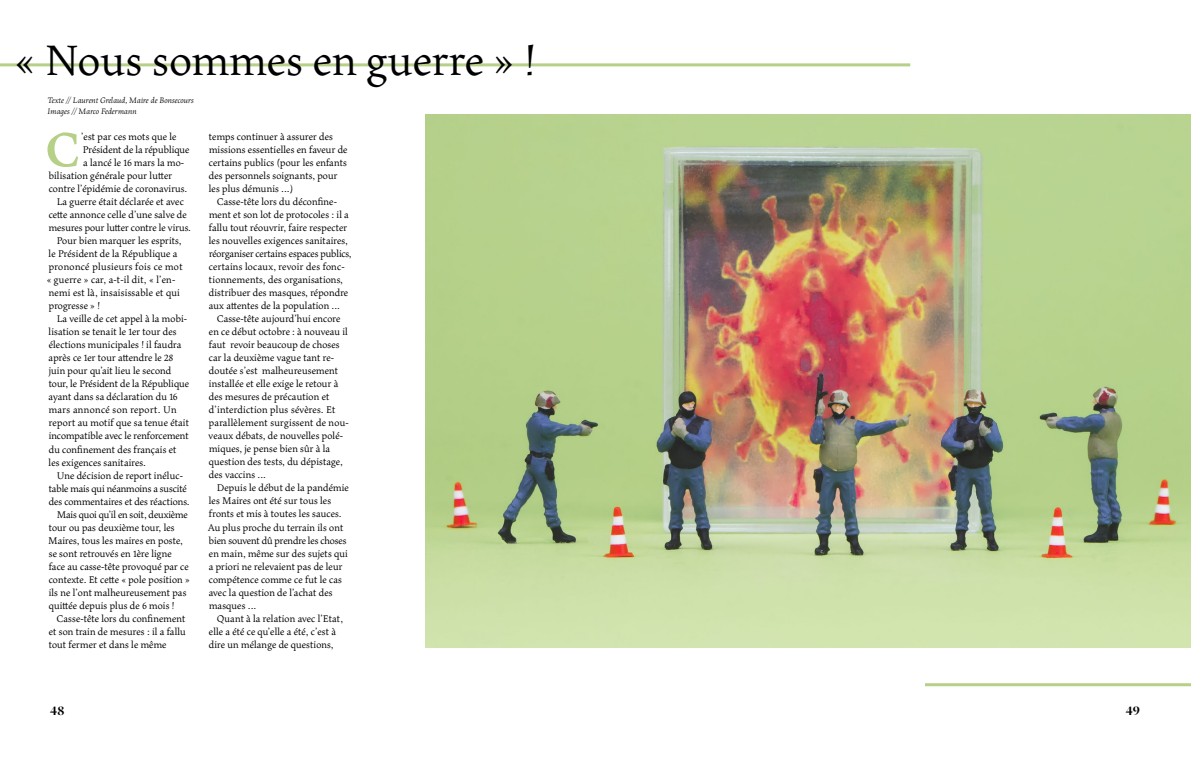
<style>
.page{position:relative;width:1191px;height:766px;background:#fff}
.page>*{position:absolute;margin:0;border:0;box-sizing:border-box;transform-origin:0 0}
.t1{font:700 54px "Maiola";color:#b6d087}
.t2{font:48px "Maiola";color:#000}
.t3{font:700 12px "Proza Display";color:#000}
.t4{font:11px/13px "Maiola";color:#000}
.t5{font:11px "Maiola";letter-spacing:-.02em;color:#000}
.t6{font:11px "Maiola";letter-spacing:.02em;color:#000}
.t7{font:italic 9px/10.8px "Maiola";color:#000}
</style>
<div class="page">
<img style="left:425px;top:114px;width:766px;height:533px">
<hr style="left:0;top:63px;width:910px;height:3px;background:#b6d087">
<hr style="left:925px;top:683px;width:266px;height:3px;background:#b6d087">
<h2 class="t2" style="left:15px;top:27px;width:523px">« Nous sommes en guerre » !</h2>
<p class="t7" style="left:47px;top:95px;width:148px">Texte // Laurent Grelaud, Maire de Bonsecours<br>Images // Marco Federmann</p>
<h1 class="t1" style="left:45px;top:111px;width:36px">C</h1>
<p class="t4" style="left:81px;top:130px;width:97px">’est par ces mots que le</p>
<p class="t4" style="left:83px;top:143px;width:108px">Président de la république</p>
<p class="t4" style="left:83px;top:156px;width:102px">a lancé le 16 mars la mo-</p>
<p class="t4" style="left:49px;top:169px;width:125px">bilisation générale pour lutter</p>
<p class="t4" style="left:49px;top:182px;width:140px">contre l’épidémie de coronavirus.</p>
<p class="t4" style="left:57px;top:195px;width:129px">La guerre était déclarée et avec</p>
<p class="t4" style="left:49px;top:208px;width:140px">cette annonce celle d’une salve de</p>
<p class="t4" style="left:49px;top:221px;width:144px">mesures pour lutter contre le virus.</p>
<p class="t4" style="left:57px;top:234px;width:126px">Pour bien marquer les esprits,</p>
<p class="t4" style="left:49px;top:247px;width:130px">le Président de la République a</p>
<p class="t6" style="left:49px;top:259px;width:135px">prononcé plusieurs fois ce mot</p>
<p class="t4" style="left:47px;top:273px;width:130px">« guerre » car, a-t-il dit, « l’en-</p>
<p class="t4" style="left:49px;top:286px;width:133px">nemi est là, insaisissable et qui</p>
<p class="t4" style="left:49px;top:299px;width:53px">progresse » !</p>
<p class="t4" style="left:57px;top:312px;width:132px">La veille de cet appel à la mobi-</p>
<p class="t4" style="left:49px;top:325px;width:130px">lisation se tenait le 1er tour des</p>
<p class="t4" style="left:49px;top:338px;width:134px">élections municipales ! il faudra</p>
<p class="t4" style="left:49px;top:351px;width:126px">après ce 1er tour attendre le 28</p>
<p class="t4" style="left:49px;top:364px;width:124px">juin pour qu’ait lieu le second</p>
<p class="t4" style="left:49px;top:377px;width:142px">tour, le Président de la République</p>
<p class="t4" style="left:49px;top:390px;width:131px">ayant dans sa déclaration du 16</p>
<p class="t6" style="left:49px;top:402px;width:129px">mars annoncé son report. Un</p>
<p class="t4" style="left:49px;top:416px;width:142px">report au motif que sa tenue était</p>
<p class="t4" style="left:49px;top:429px;width:142px">incompatible avec le renforcement</p>
<p class="t4" style="left:49px;top:442px;width:129px">du confinement des français et</p>
<p class="t4" style="left:49px;top:455px;width:99px">les exigences sanitaires.</p>
<p class="t4" style="left:57px;top:468px;width:128px">Une décision de report inéluc-</p>
<p class="t5" style="left:49px;top:480px;width:140px">table mais qui néanmoins a suscité</p>
<p class="t4" style="left:49px;top:494px;width:142px">des commentaires et des réactions.</p>
<p class="t5" style="left:57px;top:506px;width:133px">Mais quoi qu’il en soit, deuxième</p>
<p class="t4" style="left:49px;top:520px;width:128px">tour ou pas deuxième tour, les</p>
<p class="t4" style="left:48px;top:533px;width:136px">Maires, tous les maires en poste,</p>
<p class="t4" style="left:49px;top:546px;width:125px">se sont retrouvés en 1ère ligne</p>
<p class="t4" style="left:49px;top:559px;width:142px">face au casse-tête provoqué par ce</p>
<p class="t4" style="left:49px;top:572px;width:143px">contexte. Et cette « pole position »</p>
<p class="t4" style="left:49px;top:585px;width:139px">ils ne l’ont malheureusement pas</p>
<p class="t4" style="left:49px;top:598px;width:127px">quittée depuis plus de 6 mois !</p>
<p class="t4" style="left:57px;top:611px;width:130px">Casse-tête lors du confinement</p>
<p class="t4" style="left:49px;top:624px;width:139px">et son train de mesures : il a fallu</p>
<p class="t4" style="left:49px;top:637px;width:119px">tout fermer et dans le même</p>
<p class="t4" style="left:209px;top:130px;width:140px">temps continuer à assurer des missions essentielles en faveur de certains publics (pour les enfants des personnels soignants, pour les plus démunis ...)</p>
<p class="t4" style="left:209px;top:195px;width:144px;text-indent:8px">Casse-tête lors du déconfine&shy;ment et son lot de protocoles : il a fallu tout réouvrir, faire respecter les nouvelles exigences sanitaires, réorganiser certains espaces publics, certains locaux, revoir des fonc&shy;tionnements, des organisations, distribuer des masques, répondre aux attentes de la population ...</p>
<p class="t4" style="left:209px;top:312px;width:142px;text-indent:8px">Casse-tête aujourd’hui encore en ce début octobre : à nouveau il faut revoir beaucoup de choses car la deuxième vague tant re&shy;doutée s’est malheureusement installée et elle exige le retour à des mesures de précaution et d’interdiction plus sévères. Et parallèlement surgissent de nou&shy;veaux débats, de nouvelles polé&shy;miques, je pense bien sûr à la question des tests, du dépistage, des vaccins ...</p>
<p class="t4" style="left:208px;top:481px;width:143px;text-indent:9px">Depuis le début de la pandémie les Maires ont été sur tous les fronts et mis à toutes les sauces.<br>Au plus proche du terrain ils ont bien souvent dû prendre les choses en main, même sur des sujets qui a priori ne relevaient pas de leur compétence comme ce fut le cas avec la question de l’achat des masques ...</p>
<p class="t4" style="left:209px;top:611px;width:136px;text-indent:8px">Quant à la relation avec l’Etat, elle a été ce qu’elle a été, c’est à dire un mélange de questions,</p>
<p class="t3" style="left:50px;top:703px;width:16px">48</p>
<p class="t3" style="left:1125px;top:703px;width:16px">49</p>
</div>
